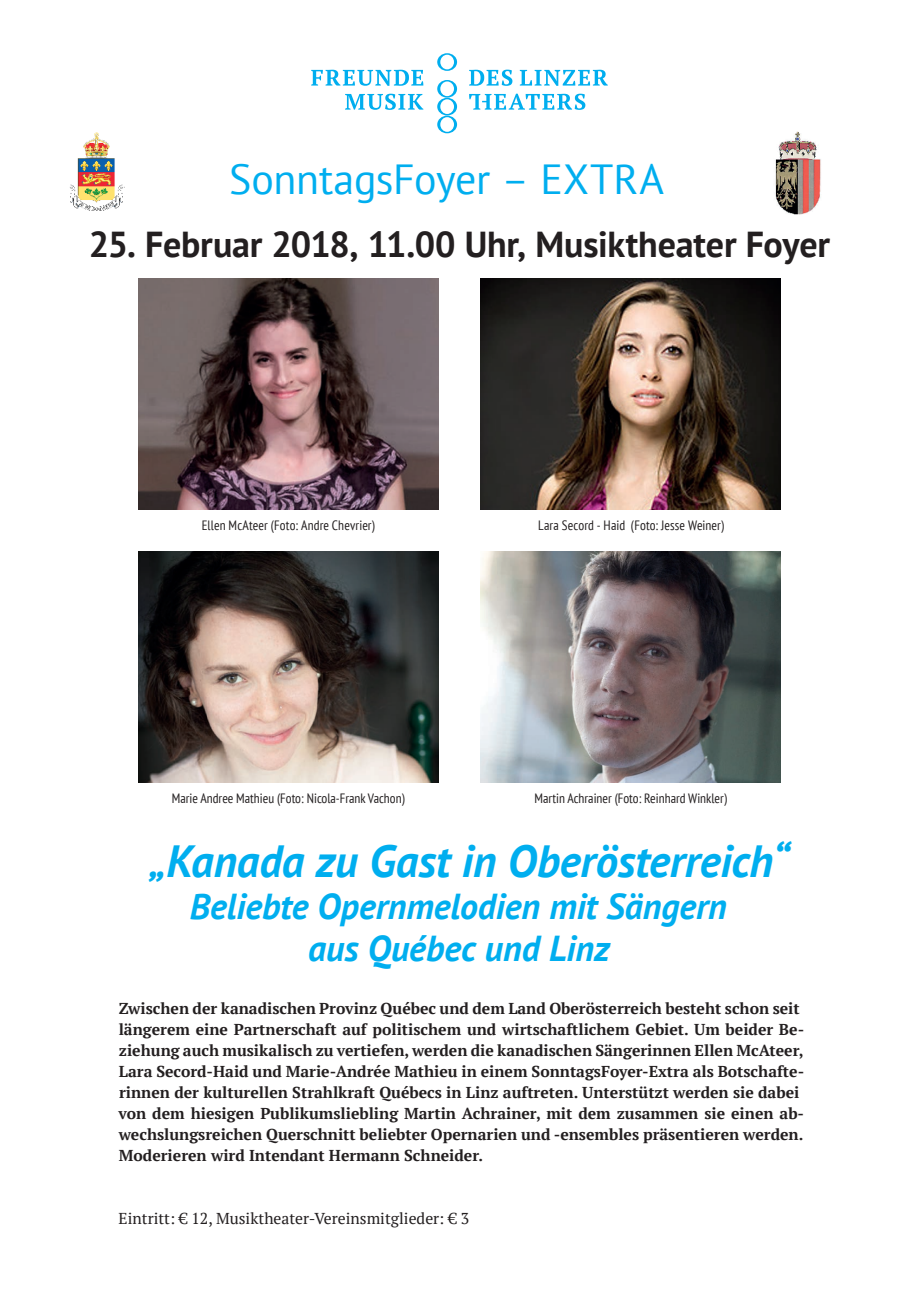
<style>
.page{position:relative;width:919px;height:1289px;background:#fff}
.page>*{position:absolute;margin:0;border:0;box-sizing:border-box;transform-origin:0 0}
.t1{font:italic 700 45px "PT Sans";letter-spacing:-.005em;color:#00aeef}
.t2{font:42px "PT Sans";letter-spacing:-.01em;color:#00aeef}
.t3{font:italic 700 36px/42px "PT Sans";letter-spacing:-.005em;color:#00aeef;text-align:center}
.t4{font:700 36px "PT Sans";letter-spacing:-.005em;color:#231f20}
.t5{font:700 15.75px/21px "PT Serif";color:#231f20}
.t6{font:15.75px "PT Serif";color:#231f20}
.t7{font:condensed 13.5px "PT Sans";color:#231f20}
</style>
<div class="page">
<svg style="left:345px;top:94px;width:78px;height:16px"></svg>
<svg style="left:469px;top:94px;width:116px;height:16px"></svg>
<svg style="left:311px;top:70px;width:112px;height:16px"></svg>
<svg style="left:469px;top:70px;width:43px;height:16px"></svg>
<svg style="left:519px;top:70px;width:88px;height:16px"></svg>
<svg style="left:437px;top:53px;width:20px;height:18px"></svg>
<svg style="left:437px;top:80px;width:20px;height:53px"></svg>
<img style="left:138px;top:278px;width:300px;height:231px">
<img style="left:480px;top:278px;width:300px;height:231px">
<img style="left:138px;top:551px;width:300px;height:231px">
<img style="left:480px;top:551px;width:300px;height:231px">
<img style="left:69px;top:132px;width:56px;height:78px">
<img style="left:775px;top:131px;width:46px;height:84px">
<h2 class="t2" style="left:229px;top:152px;width:436px">SonntagsFoyer – EXTRA</h2>
<h3 class="t4" style="left:89px;top:221px;width:742px">25. Februar 2018, 11.00 Uhr, Musiktheater Foyer</h3>
<p class="t7" style="left:202px;top:517px;width:174px">Ellen McAteer (Foto: Andre Chevrier)</p>
<p class="t7" style="left:538px;top:517px;width:187px">Lara Secord - Haid (Foto: Jesse Weiner)</p>
<p class="t7" style="left:172px;top:790px;width:234px">Marie Andree Mathieu (Foto: Nicola-Frank Vachon)</p>
<p class="t7" style="left:534px;top:790px;width:194px">Martin Achrainer (Foto: Reinhard Winkler)</p>
<h1 class="t1" style="left:148px;top:831px;width:643px">„Kanada zu Gast in Oberösterreich“</h1>
<h3 class="t3" style="left:190px;top:884px;width:538px">Beliebte Opernmelodien mit Sängern aus Québec und Linz</h3>
<p class="t5" style="left:118px;top:997px;width:687px">Zwischen der kanadischen Provinz Québec und dem Land Oberösterreich besteht schon seit längerem eine Partnerschaft auf politischem und wirtschaftlichem Gebiet. Um beider Be&shy;ziehung auch musikalisch zu vertiefen, werden die kanadischen Sängerinnen Ellen McAteer, Lara Secord-Haid und Marie-Andrée Mathieu in einem SonntagsFoyer-Extra als Botschafte&shy;rinnen der kulturellen Strahlkraft Québecs in Linz auftreten. Unterstützt werden sie dabei von dem hiesigen Publikumsliebling Martin Achrainer, mit dem zusammen sie einen ab&shy;wechslungsreichen Querschnitt beliebter Opernarien und -ensembles präsentieren werden.<br>Moderieren wird Intendant Hermann Schneider.</p>
<p class="t6" style="left:119px;top:1207px;width:352px">Eintritt: € 12, Musiktheater-Vereinsmitglieder: € 3</p>
</div>
